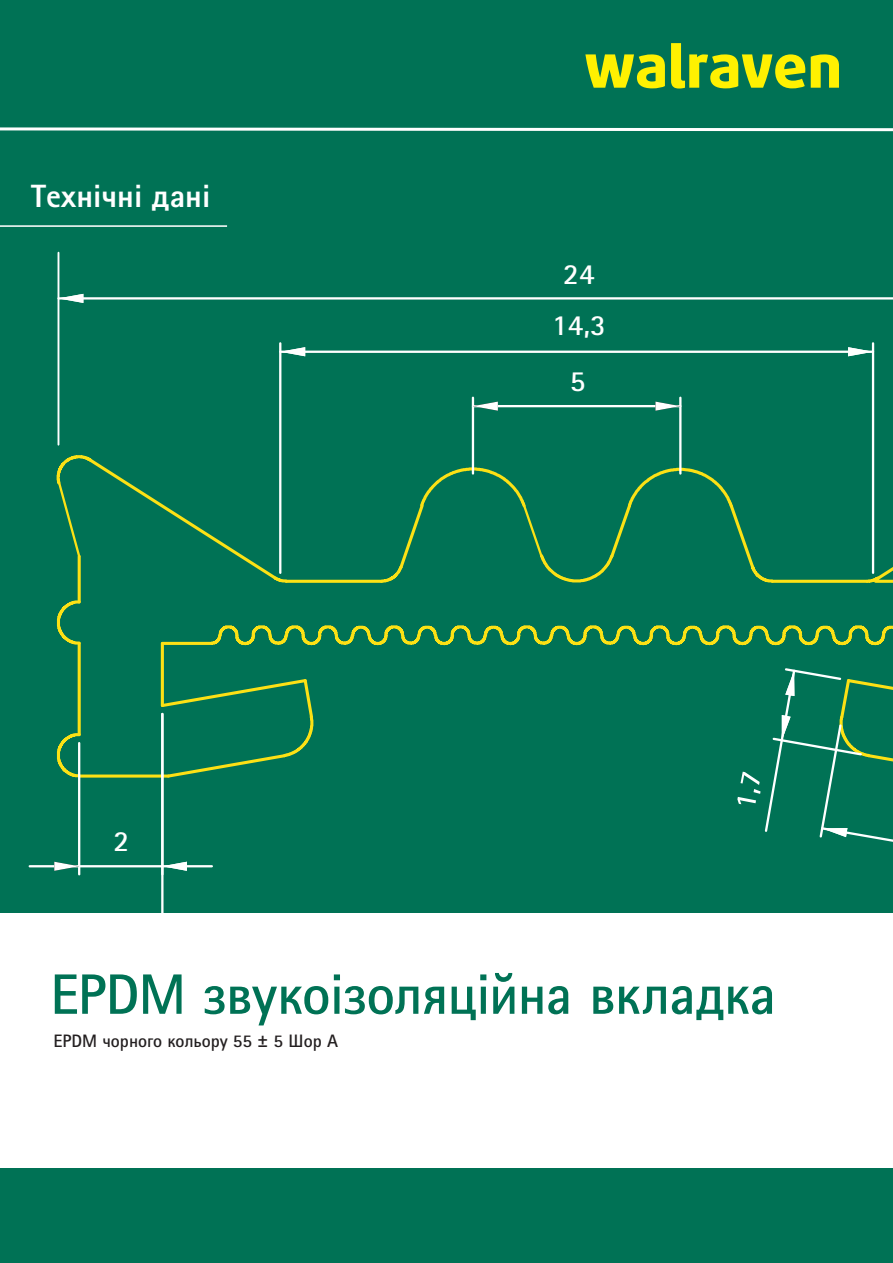
<style>
.page{position:relative;width:893px;height:1263px;background:#fff}
.page>*{position:absolute;margin:0;border:0;box-sizing:border-box;transform-origin:0 0}
.t1{font:700 57px "Rotis Sans Serif W1 G";letter-spacing:-.015em;color:#007255}
.t2{font:800 32.25px "Rotis Sans Serif W1 G";color:#fff}
.t3{font:700 29.25px "Rotis Sans Serif W1 G";color:#fff}
.t4{font:700 18px "Rotis Sans Serif W1 G";color:#231f20}
</style>
<div class="page">
<div style="left:0;top:80px;width:893px;height:1183px;background:#007255"></div>
<hr style="left:162px;top:642px;width:50px;height:3px;background:#fce115">
<hr style="left:161px;top:643px;width:3px;height:62px;background:#fce115">
<svg style="left:82px;top:774px;width:77px;height:4px"></svg>
<svg style="left:56px;top:731px;width:26px;height:48px"></svg>
<hr style="left:78px;top:643px;width:3px;height:92px;background:#fce115">
<svg style="left:56px;top:599px;width:25px;height:47px"></svg>
<hr style="left:78px;top:556px;width:3px;height:46px;background:#fce115">
<svg style="left:159px;top:677px;width:155px;height:101px"></svg>
<hr style="left:286px;top:580px;width:95px;height:3px;background:#fce115">
<svg style="left:56px;top:454px;width:235px;height:132px"></svg>
<hr style="left:772px;top:580px;width:95px;height:3px;background:#fce115">
<svg style="left:864px;top:456px;width:29px;height:127px"></svg>
<svg style="left:378px;top:466px;width:399px;height:117px"></svg>
<svg style="left:209px;top:625px;width:684px;height:21px"></svg>
<hr style="left:279px;top:343px;width:2px;height:230px;background:#fff">
<hr style="left:872px;top:343px;width:2px;height:230px;background:#fff">
<hr style="left:280px;top:351px;width:593px;height:2px;background:#fff">
<svg style="left:281px;top:347px;width:24px;height:9px"></svg>
<svg style="left:848px;top:347px;width:24px;height:9px"></svg>
<hr style="left:162px;top:865px;width:50px;height:2px;background:#fff">
<hr style="left:58px;top:253px;width:1px;height:192px;background:#fff">
<hr style="left:161px;top:714px;width:3px;height:253px;background:#fff">
<hr style="left:679px;top:398px;width:2px;height:75px;background:#fff">
<hr style="left:473px;top:405px;width:207px;height:2px;background:#fff">
<hr style="left:58px;top:297px;width:835px;height:3px;background:#fff">
<hr style="left:472px;top:398px;width:2px;height:75px;background:#fff">
<hr style="left:78px;top:743px;width:2px;height:131px;background:#fff">
<hr style="left:30px;top:865px;width:49px;height:2px;background:#fff">
<hr style="left:79px;top:865px;width:83px;height:2px;background:#fff">
<hr style="left:875px;top:580px;width:18px;height:3px;background:#fce115">
<svg style="left:59px;top:294px;width:24px;height:9px"></svg>
<svg style="left:163px;top:862px;width:24px;height:9px"></svg>
<svg style="left:655px;top:402px;width:25px;height:9px"></svg>
<svg style="left:473px;top:402px;width:25px;height:9px"></svg>
<svg style="left:54px;top:862px;width:25px;height:9px"></svg>
<svg style="left:737px;top:668px;width:156px;height:174px"></svg>
<div style="left:0;top:913px;width:893px;height:254px;background:#fff"></div>
<hr style="left:0;top:225px;width:227px;height:2px;background:#fff">
<svg style="left:0;top:127px;width:893px;height:5px"></svg>
<div style="left:0;top:0;width:893px;height:115px;background:#007255"></div>
<svg style="left:811px;top:54px;width:28px;height:34px"></svg>
<svg style="left:671px;top:43px;width:134px;height:46px"></svg>
<svg style="left:585px;top:54px;width:80px;height:34px"></svg>
<p class="t2" style="left:31px;top:175px;width:181px">Технічні дані</p>
<p class="t3" style="left:114px;top:823px;width:17px">2</p>
<p class="t3" style="left:563px;top:255px;width:33px">24</p>
<p class="t3" style="left:552px;top:306px;width:55px">14,3</p>
<p class="t3" style="left:570px;top:362px;width:17px">5</p>
<p class="t1" style="left:50px;top:958px;width:727px">EPDM звукоізоляційна вкладка</p>
<p class="t4" style="left:53px;top:1029px;width:286px">EPDM чорного кольору 55 ± 5 Шор A</p>
</div>
